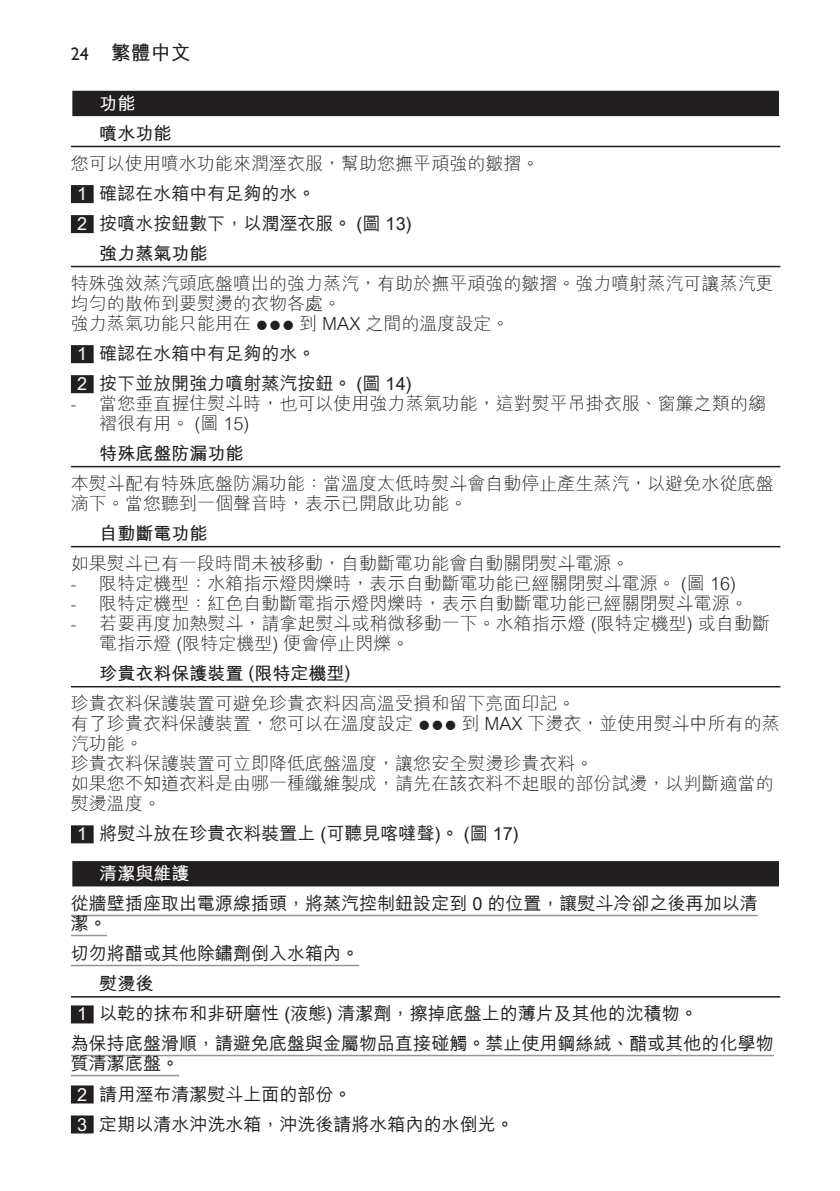
<style>
.page{position:relative;width:840px;height:1191px;background:#fff}
.page>*{position:absolute;margin:0;border:0;box-sizing:border-box;transform-origin:0 0}
.t1{font:700 20px "M Hei B5";color:#231f20}
.t2{font:300 18px/20px "M Hei B5";color:#231f20}
.t3{font:500 18px/30px "M Hei B5";color:#231f20}
.t4{font:700 18px "M Hei B5";color:#231f20}
.t5{font:700 18px "M Hei B5";color:#fff}
.s1{font-family:"Gill Sans Alt One WGL";font-weight:400;font-size:18px}
.s2{color:#fff}
.s3{font-family:"Philipsfonta Plain";font-weight:400}
.s4{font-family:"Gill Sans Alt One WGL Light";font-weight:400}
</style>
<div class="page">
<div style="left:71px;top:90px;width:709px;height:28px;background:#e4e3e3"></div>
<div style="left:72px;top:91px;width:706px;height:25px;background:#231f20"></div>
<hr style="left:71px;top:146px;width:709px;height:1px;background:#231f20">
<div style="left:71px;top:185px;width:23px;height:18px;background:#231f20"></div>
<div style="left:71px;top:215px;width:23px;height:18px;background:#231f20"></div>
<hr style="left:71px;top:266px;width:709px;height:1px;background:#231f20">
<div style="left:71px;top:345px;width:23px;height:18px;background:#231f20"></div>
<div style="left:71px;top:375px;width:23px;height:18px;background:#231f20"></div>
<hr style="left:71px;top:466px;width:709px;height:1px;background:#231f20">
<hr style="left:71px;top:546px;width:709px;height:1px;background:#231f20">
<hr style="left:71px;top:686px;width:709px;height:1px;background:#231f20">
<div style="left:71px;top:825px;width:23px;height:18px;background:#231f20"></div>
<div style="left:71px;top:860px;width:709px;height:28px;background:#9a9898"></div>
<div style="left:72px;top:861px;width:706px;height:25px;background:#231f20"></div>
<hr style="left:71px;top:914px;width:686px;height:2px;background:#939598">
<hr style="left:71px;top:934px;width:36px;height:2px;background:#939598">
<hr style="left:71px;top:964px;width:288px;height:2px;background:#939598">
<hr style="left:71px;top:996px;width:709px;height:1px;background:#231f20">
<div style="left:71px;top:1005px;width:23px;height:18px;background:#231f20"></div>
<hr style="left:71px;top:1054px;width:702px;height:2px;background:#939598">
<hr style="left:71px;top:1074px;width:108px;height:2px;background:#939598">
<div style="left:71px;top:1085px;width:23px;height:18px;background:#231f20"></div>
<div style="left:71px;top:1115px;width:23px;height:18px;background:#231f20"></div>
<p class="t1" style="left:71px;top:43px;width:121px"><span class="s1">24</span> 繁體中文</p>
<p class="t5" style="left:99px;top:94px;width:37px">功能</p>
<p class="t4" style="left:99px;top:124px;width:73px">噴水功能</p>
<p class="t2" style="left:71px;top:154px;width:470px">您可以使用噴水功能來潤溼衣服，幫助您撫平頑強的皺摺。</p>
<p class="t3" style="left:77px;top:179px;width:240px"><span class="s2">1</span> 確認在水箱中有足夠的水。</p>
<p class="t3" style="left:77px;top:209px;width:336px"><span class="s2">2</span> 按噴水按鈕數下，以潤溼衣服。 (圖 13)</p>
<p class="t4" style="left:99px;top:244px;width:109px">強力蒸氣功能</p>
<p class="t2" style="left:71px;top:274px;width:704px">特殊強效蒸汽頭底盤噴出的強力蒸汽，有助於撫平頑強的皺摺。強力噴射蒸汽可讓蒸汽更均勻的散佈到要熨燙的衣物各處。<br>強力蒸氣功能只能用在 <span class="s3">3</span> 到 MAX 之間的溫度設定。</p>
<p class="t3" style="left:77px;top:339px;width:336px"><span class="s2">1</span> 確認在水箱中有足夠的水。<br><span class="s2">2</span> 按下並放開強力噴射蒸汽按鈕。 (圖 14)</p>
<p class="t2" style="left:99px;top:394px;width:667px;text-indent:-28px"><span class="s4">-</span> 當您垂直握住熨斗時，也可以使用強力蒸氣功能，這對熨平吊掛衣服、窗簾之類的縐褶很有用。 (圖 15)</p>
<p class="t4" style="left:99px;top:444px;width:145px">特殊底盤防漏功能</p>
<p class="t2" style="left:71px;top:474px;width:704px">本熨斗配有特殊底盤防漏功能：當溫度太低時熨斗會自動停止產生蒸汽，以避免水從底盤滴下。當您聽到一個聲音時，表示已開啟此功能。</p>
<p class="t4" style="left:99px;top:524px;width:109px">自動斷電功能</p>
<p class="t2" style="left:71px;top:554px;width:560px">如果熨斗已有一段時間未被移動，自動斷電功能會自動關閉熨斗電源。</p>
<p class="t2" style="left:71px;top:574px;width:666px"><span class="s4">-</span> 限特定機型：水箱指示燈閃爍時，表示自動斷電功能已經關閉熨斗電源。 (圖 16)</p>
<p class="t2" style="left:71px;top:594px;width:678px"><span class="s4">-</span> 限特定機型：紅色自動斷電指示燈閃爍時，表示自動斷電功能已經關閉熨斗電源。</p>
<p class="t2" style="left:99px;top:614px;width:671px;text-indent:-28px"><span class="s4">-</span> 若要再度加熱熨斗，請拿起熨斗或稍微移動一下。水箱指示燈 (限特定機型) 或自動斷電指示燈 (限特定機型) 便會停止閃爍。</p>
<p class="t4" style="left:99px;top:664px;width:252px">珍貴衣料保護裝置 (限特定機型)</p>
<p class="t2" style="left:71px;top:694px;width:710px">珍貴衣料保護裝置可避免珍貴衣料因高溫受損和留下亮面印記。<br>有了珍貴衣料保護裝置，您可以在溫度設定 <span class="s3">3</span> 到 MAX 下燙衣，並使用熨斗中所有的蒸汽功能。<br>珍貴衣料保護裝置可立即降低底盤溫度，讓您安全熨燙珍貴衣料。<br>如果您不知道衣料是由哪一種纖維製成，請先在該衣料不起眼的部份試燙，以判斷適當的熨燙溫度。</p>
<p class="t3" style="left:77px;top:819px;width:443px"><span class="s2">1</span> 將熨斗放在珍貴衣料裝置上 (可聽見喀噠聲)。 (圖 17)</p>
<p class="t5" style="left:99px;top:864px;width:91px">清潔與維護</p>
<p class="t3" style="left:71px;top:894px;width:688px;line-height:20px">從牆壁插座取出電源線插頭，將蒸汽控制鈕設定到 0 的位置，讓熨斗冷卻之後再加以清潔。</p>
<p class="t3" style="left:71px;top:939px;width:290px">切勿將醋或其他除鏽劑倒入水箱內。</p>
<p class="t4" style="left:99px;top:974px;width:56px">熨燙後</p>
<p class="t3" style="left:77px;top:999px;width:622px"><span class="s2">1</span> 以乾的抹布和非研磨性 (液態) 清潔劑，擦掉底盤上的薄片及其他的沈積物。</p>
<p class="t3" style="left:71px;top:1029px;width:704px">為保持底盤滑順，請避免底盤與金屬物品直接碰觸。禁止使用鋼絲絨、醋或其他的化學物</p>
<p class="t3" style="left:77px;top:1049px;width:438px;text-indent:-6px">質清潔底盤。<br><span class="s2">2</span> 請用溼布清潔熨斗上面的部份。<br><span class="s2">3</span> 定期以清水沖洗水箱，沖洗後請將水箱內的水倒光。</p>
</div>
